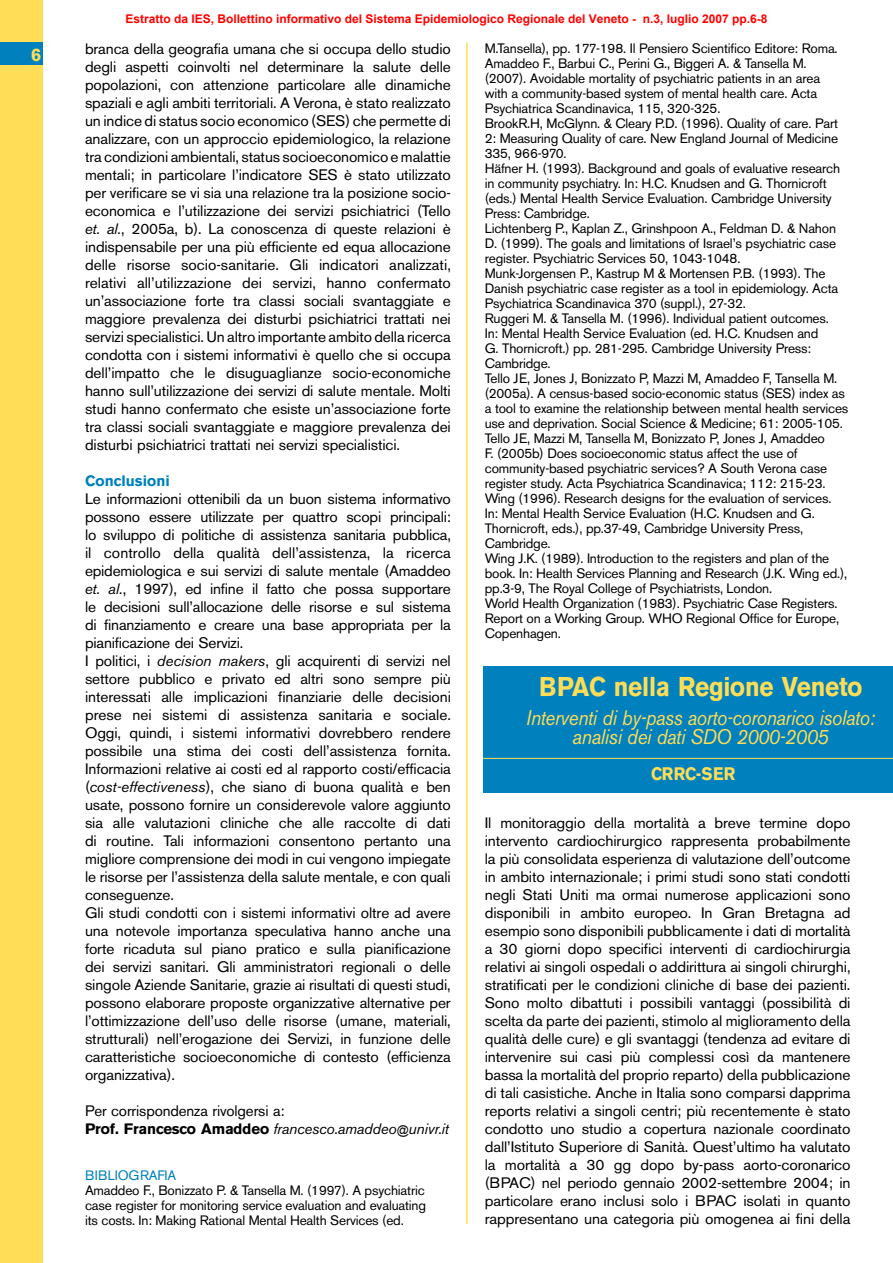
<style>
.page{position:relative;width:893px;height:1263px;background:#fff}
.page>*{position:absolute;margin:0;border:0;box-sizing:border-box;transform-origin:0 0}
.t1{font:700 27px "AK11";color:#ffdd56;scale:.9 1}
.t2{font:italic 21px/19.5px "AK11";letter-spacing:-.005em;color:#ffdd56;text-align:center;scale:.89 1}
.t3{font:700 18px "AK11";letter-spacing:.035em;color:#ffdd56;scale:.9 1}
.t4{font:700 18px "AK11";letter-spacing:.035em;color:#ffdd56}
.t5{font:15px/18px "AK11";letter-spacing:.005em;color:#000;text-align:justify}
.t6{font:700 15px "AK11";letter-spacing:.01em;color:#0081bd}
.t7{font:13.5px/15px "AK11";color:#000;text-align:justify}
.t8{font:13.5px "AK11";color:#0081bd}
.t9{font:700 12px "Arial";color:#f00}
.s1{font-style:italic}
.s2{font-weight:700}
.s3{font-family:"Arial";font-style:italic;font-size:12px}
</style>
<div class="page">
<div style="left:0;top:0;width:43px;height:1263px;background:#ffdd56"></div>
<div style="left:0;top:43px;width:43px;height:22px;background:#0081bd"></div>
<hr style="left:466px;top:43px;width:2px;height:1181px;background:#ffdd56">
<div style="left:483px;top:666px;width:410px;height:126px;background:#0081bd"></div>
<hr style="left:483px;top:758px;width:410px;height:1px;background:#ffdd56">
<p class="t9" style="left:125px;top:11px;width:644px">Estratto da IES, Bollettino informativo del Sistema Epidemiologico Regionale del Veneto - n.3, luglio 2007 pp.6-8</p>
<p class="t4" style="left:31px;top:44px;width:11px">6</p>
<p class="t5" style="left:85px;top:40px;width:367px">branca della geografia umana che si occupa dello studio degli aspetti coinvolti nel determinare la salute delle popolazioni, con attenzione particolare alle dinamiche spaziali e agli ambiti territoriali. A Verona, è stato realizzato un indice di status socio economico (SES) che permette di analizzare, con un approccio epidemiologico, la relazione tra condizioni ambientali, status socioeconomico e malattie mentali; in particolare l’indicatore SES è stato utilizzato per verificare se vi sia una relazione tra la posizione socio&shy;economica e l’utilizzazione dei servizi psichiatrici (Tello <span class="s1">et. al.</span>, 2005a, b). La conoscenza di queste relazioni è indispensabile per una più efficiente ed equa allocazione delle risorse socio-sanitarie. Gli indicatori analizzati, relativi all’utilizzazione dei servizi, hanno confermato un’associazione forte tra classi sociali svantaggiate e maggiore prevalenza dei disturbi psichiatrici trattati nei servizi specialistici. Un altro importante ambito della ricerca condotta con i sistemi informativi è quello che si occupa dell’impatto che le disuguaglianze socio-economiche hanno sull’utilizzazione dei servizi di salute mentale. Molti studi hanno confermato che esiste un’associazione forte tra classi sociali svantaggiate e maggiore prevalenza dei disturbi psichiatrici trattati nei servizi specialistici.</p>
<p class="t6" style="left:85px;top:472px;width:86px">Conclusioni</p>
<p class="t5" style="left:85px;top:490px;width:367px;text-align:left">Le informazioni ottenibili da un buon sistema informativo possono essere utilizzate per quattro scopi principali: lo sviluppo di politiche di assistenza sanitaria pubblica, il controllo della qualità dell’assistenza, la ricerca epidemiologica e sui servizi di salute mentale (Amaddeo <span class="s1">et. al.</span>, 1997), ed infine il fatto che possa supportare le decisioni sull’allocazione delle risorse e sul sistema di finanziamento e creare una base appropriata per la pianificazione dei Servizi.<br>I politici, i <span class="s1">decision makers</span>, gli acquirenti di servizi nel settore pubblico e privato ed altri sono sempre più interessati alle implicazioni finanziarie delle decisioni prese nei sistemi di assistenza sanitaria e sociale.<br>Oggi, quindi, i sistemi informativi dovrebbero rendere possibile una stima dei costi dell’assistenza fornita.<br>Informazioni relative ai costi ed al rapporto costi/efficacia (<span class="s1">cost-effectiveness</span>), che siano di buona qualità e ben usate, possono fornire un considerevole valore aggiunto sia alle valutazioni cliniche che alle raccolte di dati di routine. Tali informazioni consentono pertanto una migliore comprensione dei modi in cui vengono impiegate le risorse per l’assistenza della salute mentale, e con quali conseguenze.<br>Gli studi condotti con i sistemi informativi oltre ad avere una notevole importanza speculativa hanno anche una forte ricaduta sul piano pratico e sulla pianificazione dei servizi sanitari. Gli amministratori regionali o delle singole Aziende Sanitarie, grazie ai risultati di questi studi, possono elaborare proposte organizzative alternative per l’ottimizzazione dell’uso delle risorse (umane, materiali, strutturali) nell’erogazione dei Servizi, in funzione delle caratteristiche socioeconomiche di contesto (efficienza organizzativa).</p>
<p class="t5" style="left:85px;top:1102px;width:366px">Per corrispondenza rivolgersi a:<br><span class="s2">Prof. Francesco Amaddeo</span> <span class="s1">francesco.amaddeo</span><span class="s3">@</span><span class="s1">univr.it</span></p>
<p class="t8" style="left:85px;top:1168px;width:93px">BIBLIOGRAFIA</p>
<p class="t7" style="left:85px;top:1183px;width:342px">Amaddeo F., Bonizzato P. &amp; Tansella M. (1997). A psychiatric case register for monitoring service evaluation and evaluating its costs. In: Making Rational Mental Health Services (ed.</p>
<p class="t7" style="left:485px;top:41px;width:365px;text-align:left">M.Tansella), pp. 177-198. Il Pensiero Scientifico Editore: Roma.<br>Amaddeo F., Barbui C., Perini G., Biggeri A. &amp; Tansella M. (2007). Avoidable mortality of psychiatric patients in an area<br>with a community-based system of mental health care. Acta Psychiatrica Scandinavica, 115, 320-325.<br>BrookR.H, McGlynn. &amp; Cleary P.D. (1996). Quality of care. Part 2: Measuring Quality of care. New England Journal of Medicine 335, 966-970.<br>Häfner H. (1993). Background and goals of evaluative research in community psychiatry. In: H.C. Knudsen and G. Thornicroft (eds.) Mental Health Service Evaluation. Cambridge University Press: Cambridge.<br>Lichtenberg P., Kaplan Z., Grinshpoon A., Feldman D. &amp; Nahon D. (1999). The goals and limitations of Israel’s psychiatric case register. Psychiatric Services 50, 1043-1048.<br>Munk-Jorgensen P., Kastrup M &amp; Mortensen P.B. (1993). The Danish psychiatric case register as a tool in epidemiology. Acta Psychiatrica Scandinavica 370 (suppl.), 27-32.<br>Ruggeri M. &amp; Tansella M. (1996). Individual patient outcomes.<br>In: Mental Health Service Evaluation (ed. H.C. Knudsen and<br>G. Thornicroft.) pp. 281-295. Cambridge University Press:<br>Cambridge.<br>Tello JE, Jones J, Bonizzato P, Mazzi M, Amaddeo F, Tansella M. (2005a). A census-based socio-economic status (SES) index as a tool to examine the relationship between mental health services use and deprivation. Social Science &amp; Medicine; 61: 2005-105.<br>Tello JE, Mazzi M, Tansella M, Bonizzato P, Jones J, Amaddeo<br>F. (2005b) Does socioeconomic status affect the use of community-based psychiatric services? A South Verona case register study. Acta Psychiatrica Scandinavica; 112: 215-23.<br>Wing (1996). Research designs for the evaluation of services.<br>In: Mental Health Service Evaluation (H.C. Knudsen and G.<br>Thornicroft, eds.), pp.37-49, Cambridge University Press, Cambridge.<br>Wing J.K. (1989). Introduction to the registers and plan of the book. In: Health Services Planning and Research (J.K. Wing ed.), pp.3-9, The Royal College of Psychiatrists, London.<br>World Health Organization (1983). Psychiatric Case Registers.<br>Report on a Working Group. WHO Regional Office for Europe, Copenhagen.</p>
<h1 class="t1" style="left:539px;top:671px;width:361px">BPAC nella Regione Veneto</h1>
<h2 class="t2" style="left:527px;top:708px;width:393px">Interventi di by-pass aorto-coronarico isolato: analisi dei dati SDO 2000-2005</h2>
<p class="t3" style="left:651px;top:763px;width:95px">CRRC-SER</p>
<p class="t5" style="left:485px;top:814px;width:367px">Il monitoraggio della mortalità a breve termine dopo intervento cardiochirurgico rappresenta probabilmente la più consolidata esperienza di valutazione dell’outcome in ambito internazionale; i primi studi sono stati condotti negli Stati Uniti ma ormai numerose applicazioni sono disponibili in ambito europeo. In Gran Bretagna ad esempio sono disponibili pubblicamente i dati di mortalità a 30 giorni dopo specifici interventi di cardiochirurgia relativi ai singoli ospedali o addirittura ai singoli chirurghi, stratificati per le condizioni cliniche di base dei pazienti.<br>Sono molto dibattuti i possibili vantaggi (possibilità di scelta da parte dei pazienti, stimolo al miglioramento della qualità delle cure) e gli svantaggi (tendenza ad evitare di intervenire sui casi più complessi così da mantenere bassa la mortalità del proprio reparto) della pubblicazione di tali casistiche. Anche in Italia sono comparsi dapprima reports relativi a singoli centri; più recentemente è stato condotto uno studio a copertura nazionale coordinato dall’Istituto Superiore di Sanità. Quest’ultimo ha valutato la mortalità a 30 gg dopo by-pass aorto-coronarico (BPAC) nel periodo gennaio 2002-settembre 2004; in particolare erano inclusi solo i BPAC isolati in quanto rappresentano una categoria più omogenea ai fini della</p>
</div>
